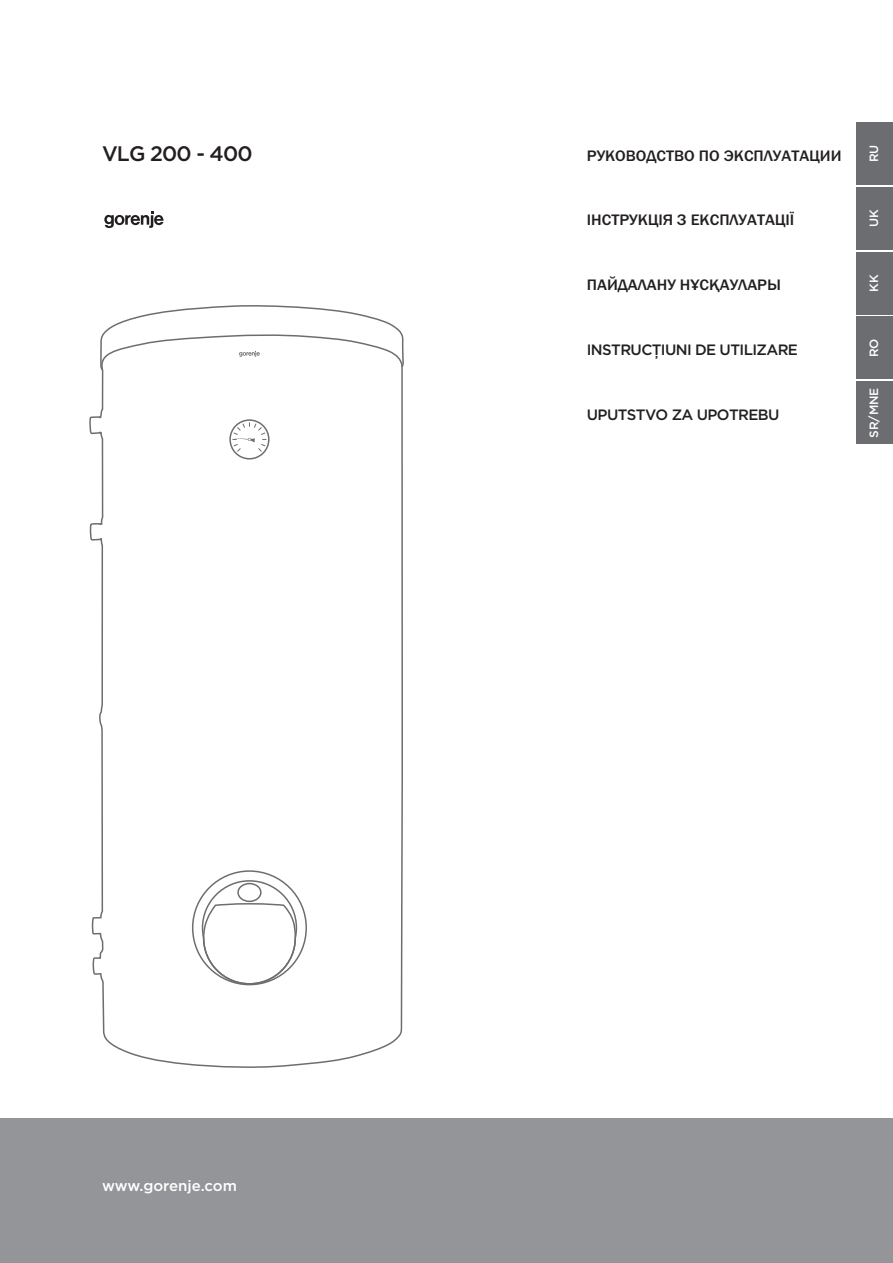
<style>
.page{position:relative;width:893px;height:1263px;background:#fff}
.page>*{position:absolute;margin:0;border:0;box-sizing:border-box;transform-origin:0 0}
.A1_-_Naslovnica_-_na{font:500 21px "Gotham";letter-spacing:-.04em;color:#231f20}
.A3_-_Kazalo_-_jeziko{font:500 15.75px "Franklin Gothic URW";color:#231f20;scale:1.05 1}
.A3_-_Kazalo_-_jeziko-2{font:500 15px "Gotham";letter-spacing:-.04em;color:#231f20}
.X3_-_www{font:500 15px "Gotham";color:#fff}
.X4_-_Jezik{font:500 12px "Gotham";color:#fff}
</style>
<div class="page">
<div style="left:0;top:1118px;width:893px;height:145px;background:#939598"></div>
<svg style="left:104px;top:212px;width:60px;height:16px"></svg>
<svg style="left:89px;top:305px;width:315px;height:763px"></svg>
<svg style="left:201px;top:879px;width:97px;height:106px"></svg>
<div style="left:229px;top:419px;width:41px;height:40px;border:2px solid #6c6d70;border-radius:50%"></div>
<svg style="left:99px;top:334px;width:304px;height:38px"></svg>
<svg style="left:232px;top:422px;width:34px;height:30px"></svg>
<div style="left:237px;top:883px;width:25px;height:19px;border:2px solid #6c6d70;border-radius:50%"></div>
<div style="left:857px;top:122px;width:36px;height:63px;background:#6c6d70"></div>
<div style="left:857px;top:187px;width:36px;height:63px;background:#6c6d70"></div>
<div style="left:857px;top:252px;width:36px;height:62px;background:#6c6d70"></div>
<div style="left:857px;top:317px;width:36px;height:62px;background:#6c6d70"></div>
<div style="left:857px;top:381px;width:36px;height:63px;background:#6c6d70"></div>
<p class="A1_-_Naslovnica_-_na" style="left:102px;top:140px;width:152px">VLG 200 - 400</p>
<p class="X4_-_Jezik" style="left:866px;top:162px;width:19px;rotate:-90deg">RU</p>
<p class="A3_-_Kazalo_-_jeziko" style="left:587px;top:146px;width:244px">РУКОВОДСТВО ПО ЭКСПЛУАТАЦИИ</p>
<p class="X3_-_www" style="left:102px;top:1176px;width:136px">www.gorenje.com</p>
<p class="A3_-_Kazalo_-_jeziko" style="left:587px;top:210px;width:199px">ІНСТРУКЦІЯ З ЕКСПЛУАТАЦІЇ</p>
<p class="X4_-_Jezik" style="left:866px;top:227px;width:19px;rotate:-90deg">UK</p>
<p class="A3_-_Kazalo_-_jeziko" style="left:587px;top:275px;width:187px">ПАЙДАЛАНУ НҰСҚАУЛАРЫ</p>
<p class="X4_-_Jezik" style="left:866px;top:292px;width:19px;rotate:-90deg">KK</p>
<p class="A3_-_Kazalo_-_jeziko-2" style="left:587px;top:340px;width:213px">INSTRUCŢIUNI DE UTILIZARE</p>
<p class="A3_-_Kazalo_-_jeziko-2" style="left:587px;top:405px;width:194px">UPUTSTVO ZA UPOTREBU</p>
<p class="X4_-_Jezik" style="left:866px;top:357px;width:20px;rotate:-90deg">RO</p>
<p class="X4_-_Jezik" style="left:866px;top:438px;width:52px;rotate:-90deg">SR/MNE</p>
</div>
